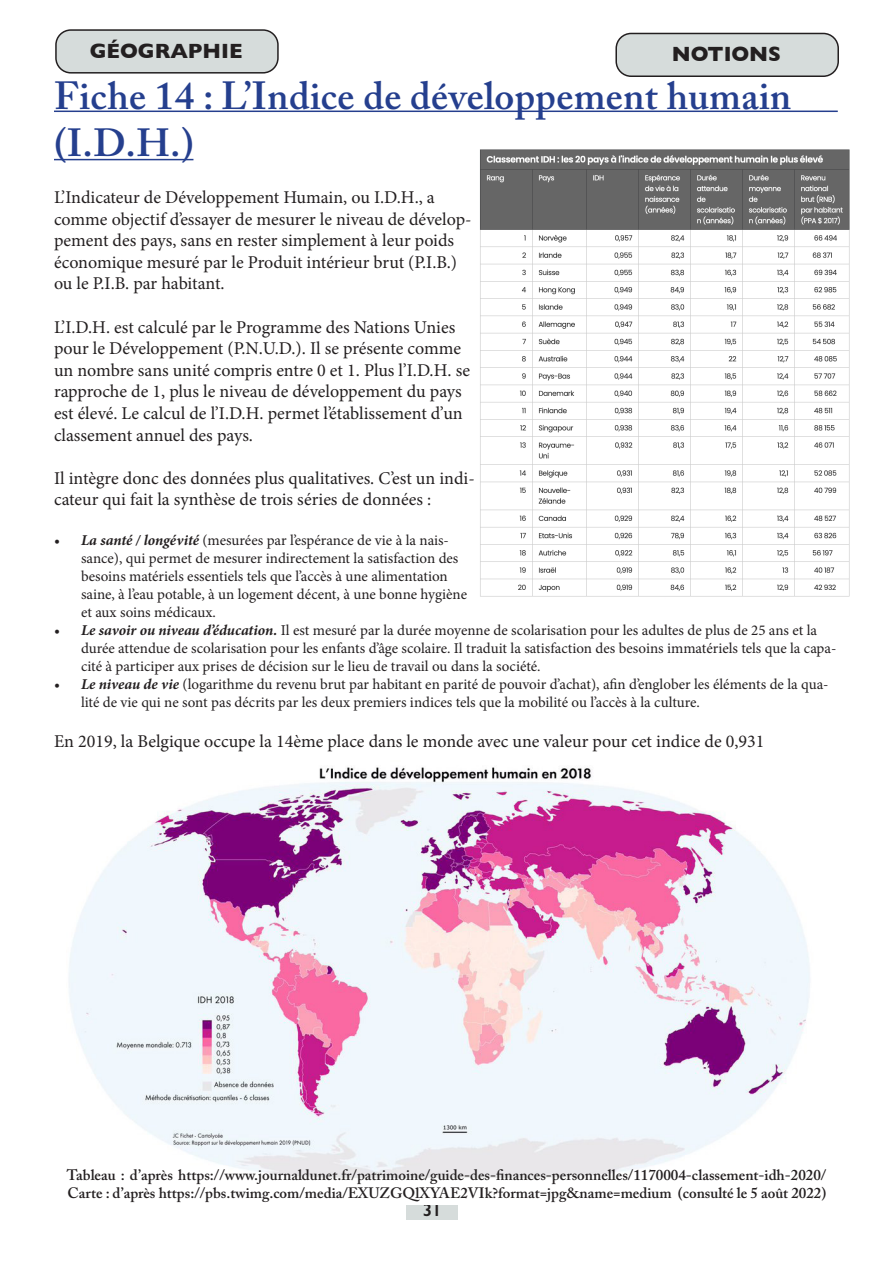
<style>
.page{position:relative;width:893px;height:1263px;background:#fff}
.page>*{position:absolute;margin:0;border:0;box-sizing:border-box;transform-origin:0 0}
.Titre-Fiche{font:600 39px/46.8px "Adobe Caslon Pro";letter-spacing:.01em;color:#253f8e}
.t1{font:700 21px "Gill Sans";color:#231f20}
.t2{font:18px/21.6px "Minion Pro";color:#231f20}
.t3{font:600 18px "Gill Sans";color:#231f20}
.t4{font:15px/18px "Minion Pro";color:#231f20}
.Légende{font:600 15px/17.2px "Adobe Caslon Pro";color:#231f20}
.s1{font-weight:700;font-style:italic}
</style>
<div class="page">
<div style="left:56px;top:30px;width:222px;height:43px;background:#d6dcdb;border-radius:15px"></div>
<div style="left:55px;top:29px;width:224px;height:45px;border:2px solid #231f20;border-radius:15px"></div>
<div style="left:616px;top:33px;width:222px;height:43px;background:#d6dcdb;border-radius:15px"></div>
<div style="left:615px;top:33px;width:224px;height:44px;border:2px solid #231f20;border-radius:15px"></div>
<div style="left:406px;top:1198px;width:52px;height:22px;background:#d6dcdb"></div>
<hr style="left:54px;top:111px;width:784px;height:1px;background:#253f8e">
<hr style="left:54px;top:159px;width:139px;height:1px;background:#253f8e">
<img style="left:480px;top:149px;width:370px;height:448px">
<img style="left:69px;top:767px;width:741px;height:437px">
<h2 class="t1" style="left:90px;top:34px;width:154px">GÉOGRAPHIE</h2>
<h2 class="t1" style="left:672px;top:38px;width:111px">NOTIONS</h2>
<p class="Titre-Fiche" style="left:54px;top:72px;width:739px">Fiche 14 : L’Indice de développement humain (I.D.H.)</p>
<p class="t2" style="left:54px;top:186px;width:419px">L’Indicateur de Développement Humain, ou I.D.H., a comme objectif d’essayer de mesurer le niveau de dévelop&shy;pement des pays, sans en rester simplement à leur poids économique mesuré par le Produit intérieur brut (P.I.B.) ou le P.I.B. par habitant.</p>
<p class="t2" style="left:54px;top:316px;width:418px">L’I.D.H. est calculé par le Programme des Nations Unies pour le Développement (P.N.U.D.). Il se présente comme un nombre sans unité compris entre 0 et 1. Plus l’I.D.H. se rapproche de 1, plus le niveau de développement du pays est élevé. Le calcul de l’I.D.H. permet l’établissement d’un classement annuel des pays.</p>
<p class="t2" style="left:54px;top:467px;width:422px">Il intègre donc des données plus qualitatives. C’est un indi&shy;cateur qui fait la synthèse de trois séries de données :</p>
<p class="t4" style="left:81px;top:531px;width:388px;text-indent:-27px"><span class="s1">• La santé / longévité</span> (mesurées par l’espérance de vie à la nais&shy;sance), qui permet de mesurer indirectement la satisfaction des besoins matériels essentiels tels que l’accès à une alimentation saine, à l’eau potable, à un logement décent, à une bonne hygiène et aux soins médicaux.</p>
<p class="t4" style="left:81px;top:621px;width:757px;text-indent:-27px"><span class="s1">• Le savoir ou niveau d’éducation.</span> Il est mesuré par la durée moyenne de scolarisation pour les adultes de plus de 25 ans et la durée attendue de scolarisation pour les enfants d’âge scolaire. Il traduit la satisfaction des besoins immatériels tels que la capa&shy;cité à participer aux prises de décision sur le lieu de travail ou dans la société.</p>
<p class="t4" style="left:81px;top:675px;width:749px;text-indent:-27px"><span class="s1">• Le niveau de vie</span> (logarithme du revenu brut par habitant en parité de pouvoir d’achat), afin d’englober les éléments de la qua&shy;lité de vie qui ne sont pas décrits par les deux premiers indices tels que la mobilité ou l’accès à la culture.</p>
<p class="t2" style="left:54px;top:730px;width:712px">En 2019, la Belgique occupe la 14ème place dans le monde avec une valeur pour cet indice de 0,931</p>
<p class="Légende" style="left:67px;top:1166px;width:761px">Tableau : d’après https://www.journaldunet.fr/patrimoine/guide-des-finances-personnelles/1170004-classement-idh-2020/<br>Carte : d’après https://pbs.twimg.com/media/EXUZGQlXYAE2VIk?format=jpg&amp;name=medium (consulté le 5 août 2022)</p>
<p class="t3" style="left:423px;top:1198px;width:21px">31</p>
</div>
